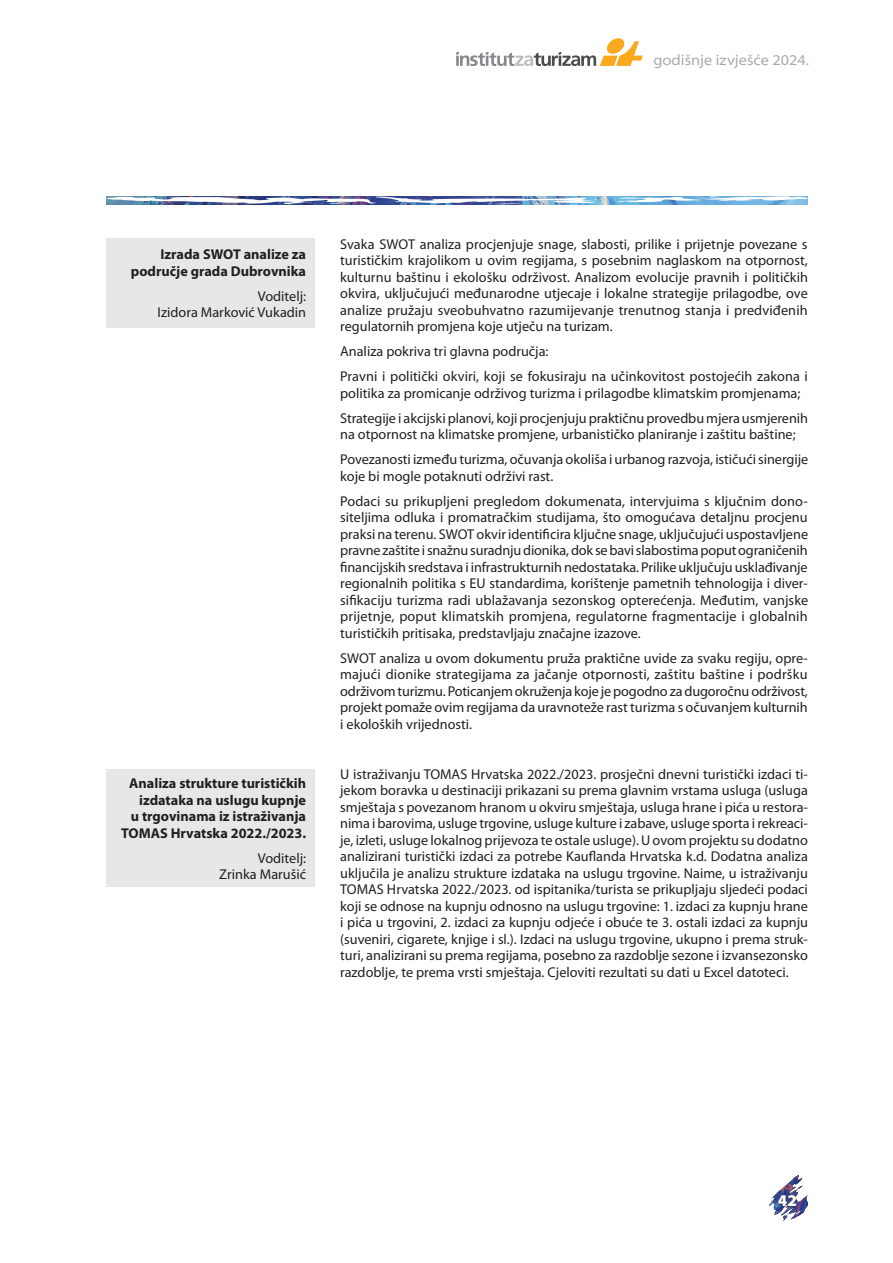
<style>
.page{position:relative;width:893px;height:1263px;background:#fff}
.page>*{position:absolute;margin:0;border:0;box-sizing:border-box;transform-origin:0 0}
.t1{font:900 16.5px "Myriad Pro";color:#fff}
.t2{font:semi-expanded 15px "Myriad Pro";color:#a8a9ad}
.TXT_body{font:14.25px/16.5px "Myriad Pro";color:#231f20;text-align:justify}
.znanstveni_rad{font:700 14.25px/16.5px "Myriad Pro";color:#231f20;text-align:right}
.znanstveni_rad-2{font:14.25px/16.5px "Myriad Pro";color:#231f20;text-align:right}
</style>
<div class="page">
<img style="left:768px;top:1175px;width:40px;height:46px">
<div style="left:776px;top:1193px;width:22px;height:15px;background:#231f20;opacity:.75"></div>
<img style="left:106px;top:196px;width:702px;height:9px">
<svg style="left:456px;top:38px;width:187px;height:28px"></svg>
<div style="left:106px;top:770px;width:209px;height:117px;background:#e6e7e9"></div>
<div style="left:106px;top:238px;width:209px;height:89px;background:#e6e7e9"></div>
<p class="t2" style="left:653px;top:52px;width:157px">godišnje izvješće 2024.</p>
<p class="znanstveni_rad" style="left:131px;top:246px;width:177px">Izrada SWOT analize za područje grada Dubrovnika</p>
<p class="znanstveni_rad-2" style="left:158px;top:287px;width:150px">Voditelj:<br>Izidora Marković Vukadin</p>
<p class="znanstveni_rad" style="left:121px;top:775px;width:186px">Analiza strukture turističkih izdataka na uslugu kupnje<br>u trgovinama iz istraživanja<br>TOMAS Hrvatska 2022./2023.</p>
<p class="znanstveni_rad-2" style="left:219px;top:849px;width:88px">Voditelj:<br>Zrinka Marušić</p>
<p class="TXT_body" style="left:340px;top:236px;width:469px">Svaka SWOT analiza procjenjuje snage, slabosti, prilike i prijetnje povezane s turističkim krajolikom u ovim regijama, s posebnim naglaskom na otpornost, kulturnu baštinu i ekološku održivost. Analizom evolucije pravnih i političkih okvira, uključujući međunarodne utjecaje i lokalne strategije prilagodbe, ove analize pružaju sveobuhvatno razumijevanje trenutnog stanja i predviđenih regulatornih promjena koje utječu na turizam.</p>
<p class="TXT_body" style="left:340px;top:343px;width:210px">Analiza pokriva tri glavna područja:</p>
<p class="TXT_body" style="left:340px;top:368px;width:469px">Pravni i politički okviri, koji se fokusiraju na učinkovitost postojećih zakona i politika za promicanje održivog turizma i prilagodbe klimatskim promjenama;</p>
<p class="TXT_body" style="left:340px;top:410px;width:469px">Strategije i akcijski planovi, koji procjenjuju praktičnu provedbu mjera usmjerenih na otpornost na klimatske promjene, urbanističko planiranje i zaštitu baštine;</p>
<p class="TXT_body" style="left:340px;top:451px;width:470px">Povezanosti između turizma, očuvanja okoliša i urbanog razvoja, ističući sinergije koje bi mogle potaknuti održivi rast.</p>
<p class="TXT_body" style="left:340px;top:493px;width:470px">Podaci su prikupljeni pregledom dokumenata, intervjuima s ključnim dono&shy;siteljima odluka i promatračkim studijama, što omogućava detaljnu procjenu praksi na terenu. SWOT okvir identificira ključne snage, uključujući uspostavljene pravne zaštite i snažnu suradnju dionika, dok se bavi slabostima poput ograničenih financijskih sredstava i infrastrukturnih nedostataka. Prilike uključuju usklađivanje regionalnih politika s EU standardima, korištenje pametnih tehnologija i diver&shy;sifikaciju turizma radi ublažavanja sezonskog opterećenja. Međutim, vanjske prijetnje, poput klimatskih promjena, regulatorne fragmentacije i globalnih turističkih pritisaka, predstavljaju značajne izazove.</p>
<p class="TXT_body" style="left:340px;top:650px;width:469px">SWOT analiza u ovom dokumentu pruža praktične uvide za svaku regiju, opre&shy;majući dionike strategijama za jačanje otpornosti, zaštitu baštine i podršku održivom turizmu. Poticanjem okruženja koje je pogodno za dugoročnu održivost, projekt pomaže ovim regijama da uravnoteže rast turizma s očuvanjem kulturnih i ekoloških vrijednosti.</p>
<p class="TXT_body" style="left:340px;top:766px;width:469px">U istraživanju TOMAS Hrvatska 2022./2023. prosječni dnevni turistički izdaci ti&shy;jekom boravka u destinaciji prikazani su prema glavnim vrstama usluga (usluga smještaja s povezanom hranom u okviru smještaja, usluga hrane i pića u restora&shy;nima i barovima, usluge trgovine, usluge kulture i zabave, usluge sporta i rekreaci&shy;je, izleti, usluge lokalnog prijevoza te ostale usluge). U ovom projektu su dodatno analizirani turistički izdaci za potrebe Kauflanda Hrvatska k.d. Dodatna analiza uključila je analizu strukture izdataka na uslugu trgovine. Naime, u istraživanju TOMAS Hrvatska 2022./2023. od ispitanika/turista se prikupljaju sljedeći podaci koji se odnose na kupnju odnosno na uslugu trgovine: 1. izdaci za kupnju hrane i pića u trgovini, 2. izdaci za kupnju odjeće i obuće te 3. ostali izdaci za kupnju (suveniri, cigarete, knjige i sl.). Izdaci na uslugu trgovine, ukupno i prema struk&shy;turi, analizirani su prema regijama, posebno za razdoblje sezone i izvansezonsko razdoblje, te prema vrsti smještaja. Cjeloviti rezultati su dati u Excel datoteci.</p>
<p class="t1" style="left:778px;top:1191px;width:20px">42</p>
</div>
